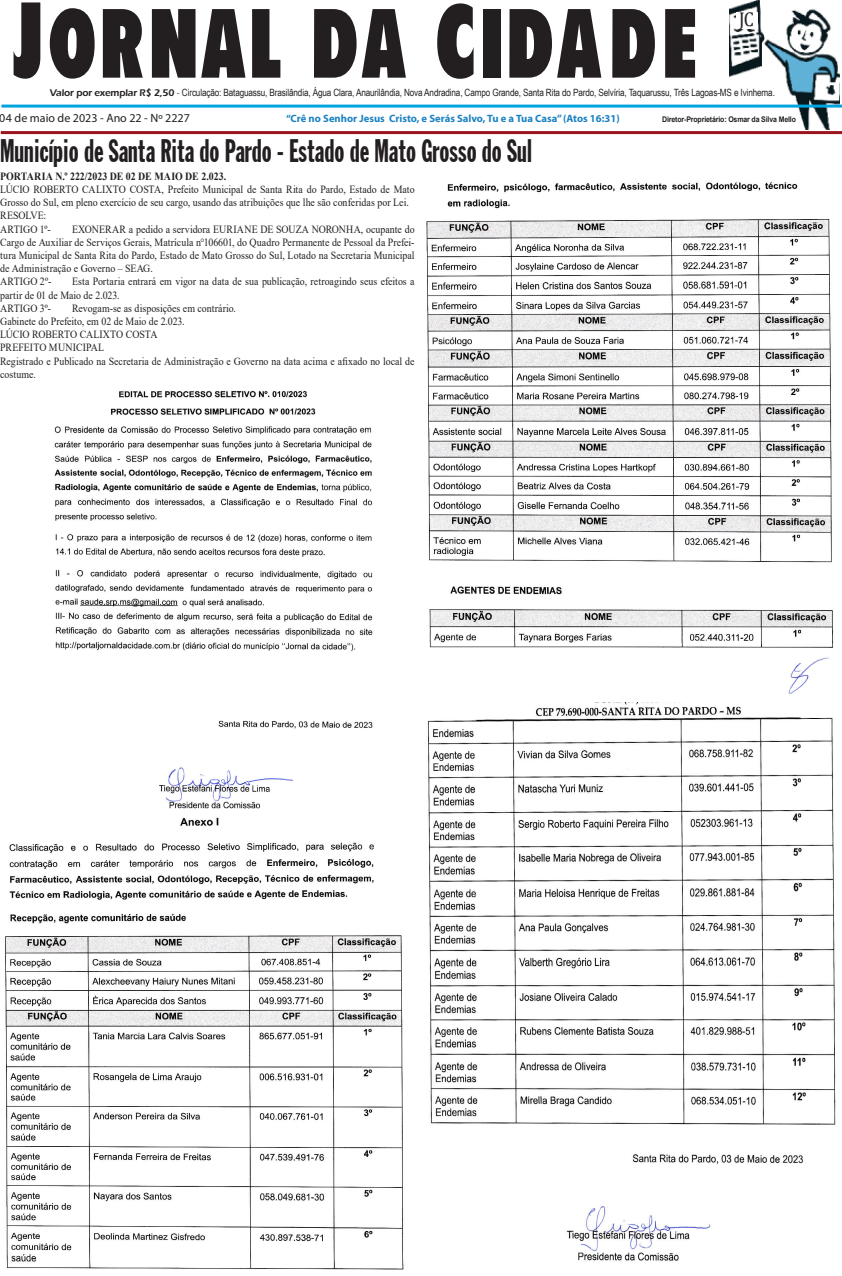
<style>
.page{position:relative;width:842px;height:1276px;background:#fff}
.page>*{position:absolute;margin:0;border:0;box-sizing:border-box;transform-origin:0 0}
.Corpo_de_Texto_-_1{font:94.3px "Seigh Display SSK";letter-spacing:.06em;color:#231f20;scale:.8 1}
.TITULO_OK{font:31.8px "Jack Extra Cond";color:#231f20;scale:.85 1}
.TEXTO{font:20px "Cambria";color:#231f20;scale:.9 1}
.Texto_2{font:12px "Myriad Pro";color:#231f20}
.LINHA_FINA{font:11px/13.2px "Times New Roman";color:#231f20;scale:.9 1}
.LINHA_FINA-2{font:700 11px "Times New Roman";letter-spacing:-.005em;color:#231f20;scale:.9 1}
.TOPICO{font:700 10.6px "Myriad Pro";color:#1b81c2}
.Topo{font:10px "Arial Narrow";letter-spacing:-.015em;color:#231f20}
.TOPICO-2{font:700 7.8px "Arial";letter-spacing:-.02em;color:#231f20;scale:.9 1}
.s1{font-size:103.4px}
.s2{font-size:101.1px}
.s3{font-family:"Eras Itc TOT";font-weight:600}
.s4{font-family:"Minion Pro"}
</style>
<div class="page">
<img style="left:729px;top:0;width:110px;height:129px">
<hr style="left:1px;top:105px;width:841px;height:3px;background:#00a4de">
<hr style="left:1px;top:131px;width:841px;height:3px;background:#9b131e">
<div style="left:737px;top:12px;width:21px;height:16px;background:#fff"></div>
<img style="left:54px;top:390px;width:319px;height:419px">
<img style="left:5px;top:817px;width:399px;height:453px">
<img style="left:427px;top:182px;width:406px;height:512px">
<img style="left:427px;top:702px;width:409px;height:559px">
<p class="Corpo_de_Texto_-_1" style="left:10px;top:-3px;width:862px"><span class="s1">J</span>ORNAL DA <span class="s2">C</span>IDADE</p>
<p class="Texto_2" style="left:0;top:111px;width:192px">04 de maio de 2023 - Ano 22 - Nº 2227</p>
<p class="TOPICO" style="left:286px;top:111px;width:335px">“Crê no Senhor Jesus Cristo, e Serás Salvo, Tu e a Tua Casa” (Atos 16:31)</p>
<p class="TOPICO-2" style="left:662px;top:114px;width:150px">Diretor-Proprietário: Osmar da Silva Mello</p>
<p class="TEXTO" style="left:739px;top:7px;width:18px">JC</p>
<p class="Topo" style="left:50px;top:85px;width:727px"><span class="s3">Valor por exemplar R$ 2,50</span> <span class="s4">-</span> Circulação: Bataguassu, Brasilândia, Água Clara, Anaurilândia, Nova Andradina, Campo Grande, Santa Rita do Pardo, Selvíria, Taquarussu, Três Lagoas-MS e Ivinhema.</p>
<p class="TITULO_OK" style="left:0;top:134px;width:628px">Município de Santa Rita do Pardo - Estado de Mato Grosso do Sul</p>
<p class="LINHA_FINA-2" style="left:0;top:168px;width:253px">PORTARIA N.º 222/2023 DE 02 DE MAIO DE 2.023.</p>
<p class="LINHA_FINA" style="left:0;top:182px;width:462px">LÚCIO ROBERTO CALIXTO COSTA, Prefeito Municipal de Santa Rita do Pardo, Estado de Mato<br>Grosso do Sul, em pleno exercício de seu cargo, usando das atribuições que lhe são conferidas por Lei.</p>
<p class="LINHA_FINA" style="left:0;top:209px;width:53px">RESOLVE:</p>
<p class="LINHA_FINA" style="left:0;top:222px;width:58px">ARTIGO 1º-</p>
<p class="LINHA_FINA" style="left:0;top:222px;width:462px;text-align:justify;text-indent:72px">EXONERAR a pedido a servidora EURIANE DE SOUZA NORONHA, ocupante do Cargo de Auxiliar de Serviços Gerais, Matrícula n°106601, do Quadro Permanente de Pessoal da Prefei&shy;tura Municipal de Santa Rita do Pardo, Estado de Mato Grosso do Sul, Lotado na Secretaria Municipal de Administração e Governo – SEAG.</p>
<p class="LINHA_FINA" style="left:0;top:275px;width:58px">ARTIGO 2º-</p>
<p class="LINHA_FINA" style="left:0;top:275px;width:462px;text-indent:72px">Esta Portaria entrará em vigor na data de sua publicação, retroagindo seus efeitos a partir de 01 de Maio de 2.023.</p>
<p class="LINHA_FINA" style="left:0;top:301px;width:58px">ARTIGO 3º-</p>
<p class="LINHA_FINA" style="left:72px;top:301px;width:184px">Revogam-se as disposições em contrário.</p>
<p class="LINHA_FINA" style="left:0;top:314px;width:207px">Gabinete do Prefeito, em 02 de Maio de 2.023.</p>
<p class="LINHA_FINA" style="left:0;top:327px;width:176px">LÚCIO ROBERTO CALIXTO COSTA</p>
<p class="LINHA_FINA" style="left:0;top:341px;width:117px">PREFEITO MUNICIPAL</p>
<p class="LINHA_FINA" style="left:0;top:354px;width:462px">Registrado e Publicado na Secretaria de Administração e Governo na data acima e afixado no local de costume.</p>
</div>
